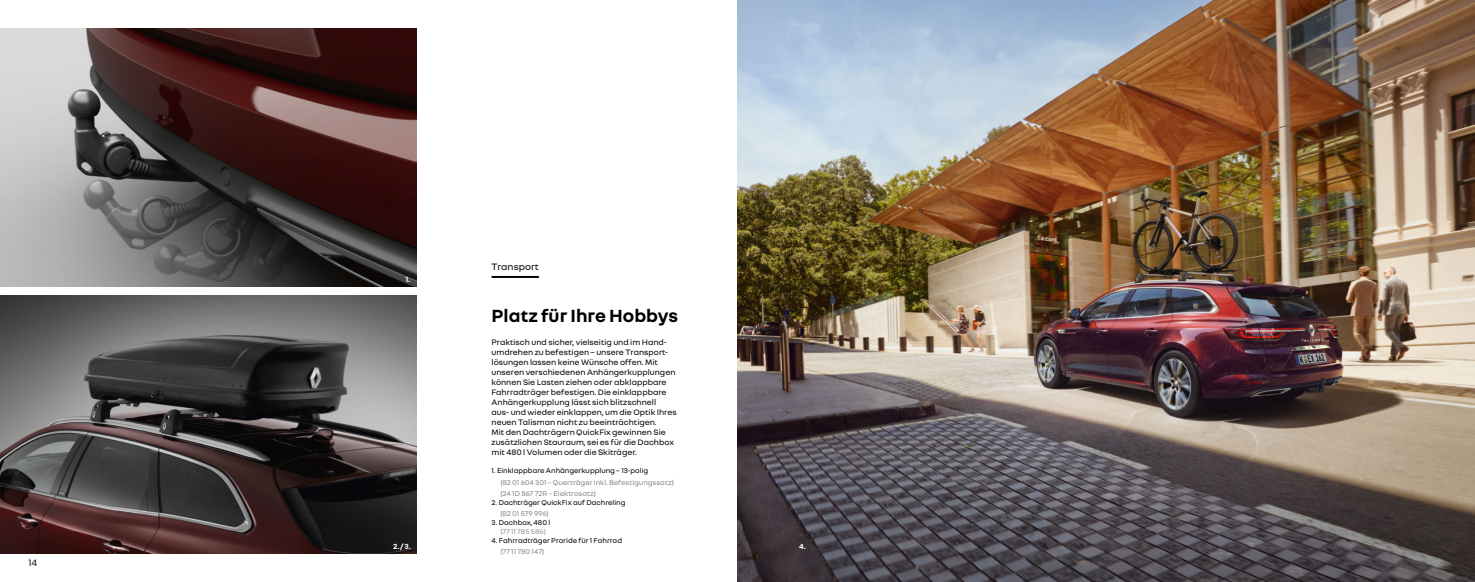
<style>
.page{position:relative;width:1475px;height:582px;background:#fff}
.page>*{position:absolute;margin:0;border:0;box-sizing:border-box;transform-origin:0 0}
.t1{font:700 19px "Nouvel R";color:#000}
.t2{font:10px "Nouvel R";color:#000}
.t3{font:10px "Nouvel R";color:#000}
.t4{font:8.5px/10px "Nouvel R";color:#000}
.t5{font:700 8px "Nouvel R";color:#fff}
.t6{font:7.5px "Nouvel R";color:#000}
.t7{font:7.5px/11px "Nouvel R";color:#868786}
.t8{font:7.5px "Nouvel R";color:#868786}
</style>
<div class="page">
<img style="left:0;top:295px;width:416px;height:258px">
<img style="left:0;top:28px;width:416px;height:258px">
<img style="left:737px;top:0;width:737px;height:581px">
<hr style="left:491px;top:276px;width:48px;height:2px;background:#000">
<p class="t3" style="left:28px;top:558px;width:10px">14</p>
<p class="t5" style="left:405px;top:275px;width:6px">1.</p>
<p class="t5" style="left:393px;top:542px;width:20px">2. / 3.</p>
<p class="t2" style="left:491px;top:262px;width:49px">Transport</p>
<h1 class="t1" style="left:491px;top:306px;width:188px">Platz für Ihre Hobbys</h1>
<p class="t4" style="left:491px;top:336px;width:187px">Praktisch und sicher, vielseitig und im Hand&shy;umdrehen zu befestigen – unsere Transport&shy;lösungen lassen keine Wünsche offen. Mit unseren verschiedenen Anhängerkupplungen können Sie Lasten ziehen oder abklappbare Fahrradträger befestigen. Die einklappbare Anhängerkupplung lässt sich blitzschnell<br>aus- und wieder einklappen, um die Optik Ihres neuen Talisman nicht zu beeinträchtigen.<br>Mit den Dachträgern QuickFix gewinnen Sie zusätzlichen Stauraum, sei es für die Dachbox mit 480 l Volumen oder die Skiträger.</p>
<p class="t6" style="left:491px;top:467px;width:158px">1. Einklappbare Anhängerkupplung – 13-polig</p>
<p class="t7" style="left:500px;top:476px;width:175px">(82 01 604 301 – Querträger inkl. Befestigungssatz) (24 1D 867 72R – Elektrosatz)</p>
<p class="t6" style="left:491px;top:498px;width:135px">2. Dachträger QuickFix auf Dachreling</p>
<p class="t7" style="left:500px;top:507px;width:50px">(82 01 579 996)</p>
<p class="t6" style="left:491px;top:518px;width:60px">3. Dachbox, 480 l</p>
<p class="t8" style="left:500px;top:528px;width:47px">(77 11 785 586)</p>
<p class="t6" style="left:491px;top:536px;width:132px">4. Fahrradträger Proride für 1 Fahrrad</p>
<p class="t7" style="left:500px;top:545px;width:45px">(77 11 780 147)</p>
<p class="t5" style="left:799px;top:542px;width:8px">4.</p>
</div>
